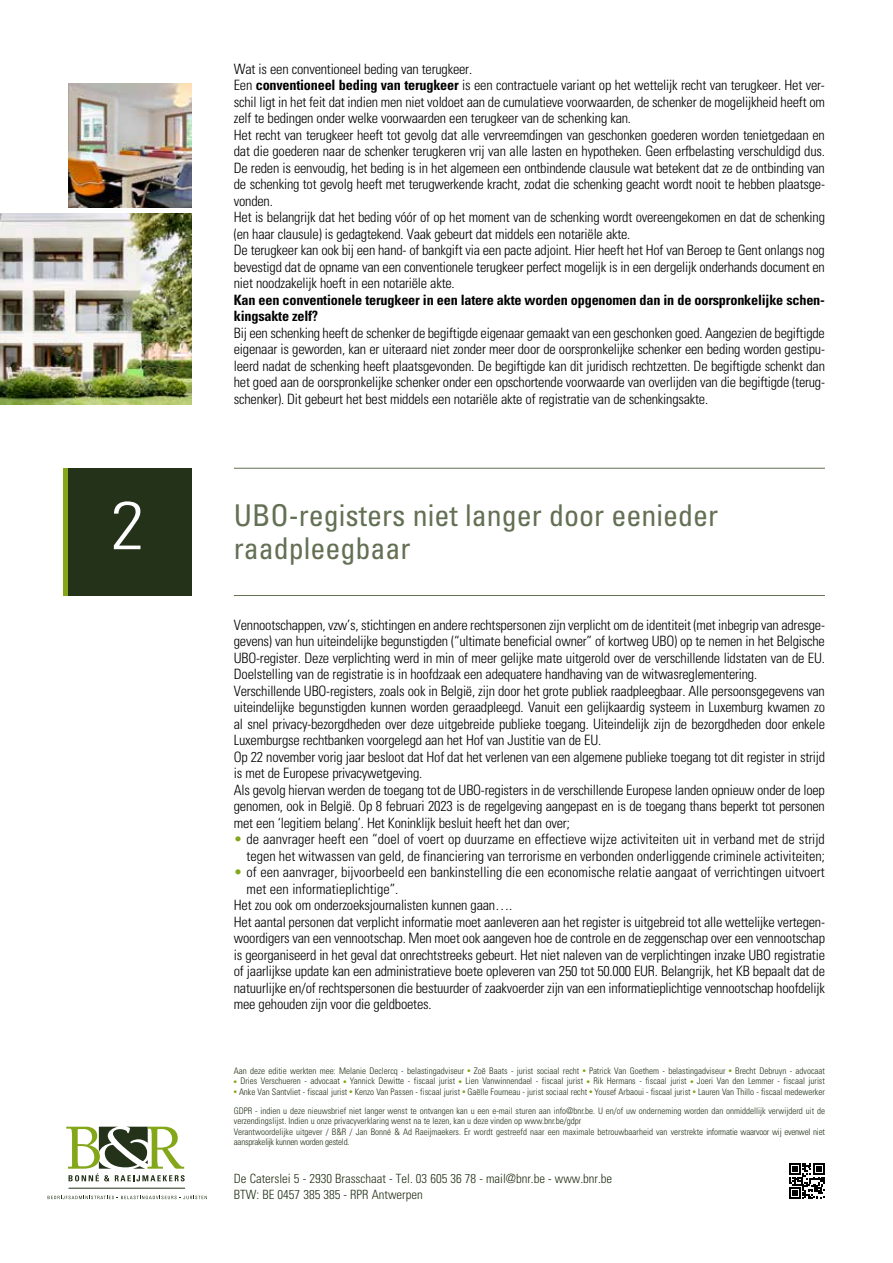
<style>
.page{position:relative;width:893px;height:1263px;background:#fff}
.page>*{position:absolute;margin:0;border:0;box-sizing:border-box;transform-origin:0 0}
.t1{font:300 condensed 67.5px "Univers LT Std";color:#fff;scale:1.11 1}
.t2{font:condensed 30px/33px "Univers LT Std";color:#637054}
.t3{font:300 condensed 14.25px/16.5px "Univers LT Std";letter-spacing:-.015em;color:#000}
.t4{font:700 condensed 14.25px/16.5px "Univers LT Std";letter-spacing:-.015em;color:#000}
.t5{font:300 condensed 12.75px/16.5px "Univers LT Std";color:#233218}
.t6{font:300 condensed 9px/10.5px "Univers LT Std";color:#233218}
.s1{font-weight:700}
.s2{color:#84a719}
</style>
<div class="page">
<hr style="left:69px;top:1188px;width:116px;height:1px;background:#233218">
<svg style="left:48px;top:1196px;width:159px;height:3px"></svg>
<svg style="left:66px;top:1127px;width:119px;height:54px"></svg>
<svg style="left:789px;top:1163px;width:36px;height:36px"></svg>
<img style="left:0;top:214px;width:192px;height:191px">
<img style="left:68px;top:84px;width:124px;height:123px">
<div style="left:64px;top:469px;width:127px;height:127px;background:#233218"></div>
<hr style="left:64px;top:469px;width:4px;height:127px;background:#84a719">
<hr style="left:234px;top:468px;width:591px;height:1px;background:#637054">
<hr style="left:234px;top:595px;width:591px;height:1px;background:#637054">
<p class="t3" style="left:234px;top:61px;width:593px">Wat is een conventioneel beding van terugkeer.<br>Een <span class="s1">conventioneel beding van terugkeer</span> is een contractuele variant op het wettelijk recht van terugkeer. Het ver&shy;schil ligt in het feit dat indien men niet voldoet aan de cumulatieve voorwaarden, de schenker de mogelijkheid heeft om zelf te bedingen onder welke voorwaarden een terugkeer van de schenking kan.<br>Het recht van terugkeer heeft tot gevolg dat alle vervreemdingen van geschonken goederen worden tenietgedaan en dat die goederen naar de schenker terugkeren vrij van alle lasten en hypotheken. Geen erfbelasting verschuldigd dus.<br>De reden is eenvoudig, het beding is in het algemeen een ontbindende clausule wat betekent dat ze de ontbinding van de schenking tot gevolg heeft met terugwerkende kracht, zodat die schenking geacht wordt nooit te hebben plaatsge&shy;vonden.<br>Het is belangrijk dat het beding vóór of op het moment van de schenking wordt overeengekomen en dat de schenking (en haar clausule) is gedagtekend. Vaak gebeurt dat middels een notariële akte.<br>De terugkeer kan ook bij een hand- of bankgift via een pacte adjoint. Hier heeft het Hof van Beroep te Gent onlangs nog bevestigd dat de opname van een conventionele terugkeer perfect mogelijk is in een dergelijk onderhands document en niet noodzakelijk hoeft in een notariële akte.</p>
<p class="t4" style="left:234px;top:292px;width:592px">Kan een conventionele terugkeer in een latere akte worden opgenomen dan in de oorspronkelijke schen&shy;kingsakte zelf?</p>
<p class="t3" style="left:234px;top:325px;width:593px;text-align:justify">Bij een schenking heeft de schenker de begiftigde eigenaar gemaakt van een geschonken goed. Aangezien de begiftigde eigenaar is geworden, kan er uiteraard niet zonder meer door de oorspronkelijke schenker een beding worden gestipu&shy;leerd nadat de schenking heeft plaatsgevonden. De begiftigde kan dit juridisch rechtzetten. De begiftigde schenkt dan het goed aan de oorspronkelijke schenker onder een opschortende voorwaarde van overlijden van die begiftigde (terug&shy;schenker). Dit gebeurt het best middels een notariële akte of registratie van de schenkingsakte.</p>
<h1 class="t1" style="left:111px;top:485px;width:32px">2</h1>
<h2 class="t2" style="left:234px;top:498px;width:486px">UBO-registers niet langer door eenieder raadpleegbaar</h2>
<p class="t3" style="left:234px;top:616px;width:593px">Vennootschappen, vzw’s, stichtingen en andere rechtspersonen zijn verplicht om de identiteit (met inbegrip van adresge&shy;gevens) van hun uiteindelijke begunstigden (“ultimate beneficial owner” of kortweg UBO) op te nemen in het Belgische UBO-register. Deze verplichting werd in min of meer gelijke mate uitgerold over de verschillende lidstaten van de EU.<br>Doelstelling van de registratie is in hoofdzaak een adequatere handhaving van de witwasreglementering.<br>Verschillende UBO-registers, zoals ook in België, zijn door het grote publiek raadpleegbaar. Alle persoonsgegevens van uiteindelijke begunstigden kunnen worden geraadpleegd. Vanuit een gelijkaardig systeem in Luxemburg kwamen zo al snel privacy-bezorgdheden over deze uitgebreide publieke toegang. Uiteindelijk zijn de bezorgdheden door enkele Luxemburgse rechtbanken voorgelegd aan het Hof van Justitie van de EU.<br>Op 22 november vorig jaar besloot dat Hof dat het verlenen van een algemene publieke toegang tot dit register in strijd is met de Europese privacywetgeving.<br>Als gevolg hiervan werden de toegang tot de UBO-registers in de verschillende Europese landen opnieuw onder de loep genomen, ook in België. Op 8 februari 2023 is de regelgeving aangepast en is de toegang thans beperkt tot personen met een ‘legitiem belang’. Het Koninklijk besluit heeft het dan over;</p>
<p class="t3" style="left:234px;top:831px;width:593px;text-align:right"><span class="s2">•</span> de aanvrager heeft een “doel of voert op duurzame en effectieve wijze activiteiten uit in verband met de strijd tegen het witwassen van geld, de financiering van terrorisme en verbonden onderliggende criminele activiteiten;</p>
<p class="t3" style="left:234px;top:864px;width:592px"><span class="s2">•</span> of een aanvrager, bijvoorbeeld een bankinstelling die een economische relatie aangaat of verrichtingen uitvoert</p>
<p class="t3" style="left:247px;top:880px;width:153px">met een informatieplichtige”.</p>
<p class="t3" style="left:234px;top:897px;width:280px">Het zou ook om onderzoeksjournalisten kunnen gaan….</p>
<p class="t3" style="left:234px;top:913px;width:593px">Het aantal personen dat verplicht informatie moet aanleveren aan het register is uitgebreid tot alle wettelijke vertegen-</p>
<p class="t3" style="left:234px;top:930px;width:593px">woordigers van een vennootschap. Men moet ook aangeven hoe de controle en de zeggenschap over een vennootschap</p>
<p class="t3" style="left:234px;top:946px;width:593px">is georganiseerd in het geval dat onrechtstreeks gebeurt. Het niet naleven van de verplichtingen inzake UBO registratie</p>
<p class="t3" style="left:234px;top:963px;width:593px">of jaarlijkse update kan een administratieve boete opleveren van 250 tot 50.000 EUR. Belangrijk, het KB bepaalt dat de</p>
<p class="t3" style="left:234px;top:979px;width:593px">natuurlijke en/of rechtspersonen die bestuurder of zaakvoerder zijn van een informatieplichtige vennootschap hoofdelijk</p>
<p class="t3" style="left:234px;top:996px;width:199px">mee gehouden zijn voor die geldboetes.</p>
<p class="t6" style="left:234px;top:1065px;width:593px">Aan deze editie werkten mee: Melanie Declercq - belastingadviseur <sup>●</sup> Zoë Baats - jurist sociaal recht <sup>●</sup> Patrick Van Goethem - belastingadviseur <sup>●</sup> Brecht Debruyn - advocaat</p>
<p class="t6" style="left:234px;top:1076px;width:593px"><sup>●</sup> Dries Verschueren - advocaat <sup>●</sup> Yannick Dewitte - fiscaal jurist <sup>●</sup> Lien Vanwinnendael - fiscaal jurist <sup>●</sup> Rik Hermans - fiscaal jurist <sup>●</sup> Joeri Van den Lemmer - fiscaal jurist</p>
<p class="t6" style="left:234px;top:1082px;width:593px;line-height:19px"><sup>●</sup> Anke Van Santvliet - fiscaal jurist <sup>●</sup> Kenzo Van Passen - fiscaal jurist <sup>●</sup> Gaëlle Fourneau - jurist sociaal recht <sup>●</sup> Yousef Arbaoui - fiscaal jurist <sup>●</sup> Lauren Van Thillo - fiscaal medewerker<br>GDPR - indien u deze nieuwsbrief niet langer wenst te ontvangen kan u een e-mail sturen aan info@bnr.be. U en/of uw onderneming worden dan onmiddellijk verwijderd uit de</p>
<p class="t6" style="left:234px;top:1116px;width:593px">verzendingslijst. Indien u onze privacyverklaring wenst na te lezen, kan u deze vinden op www.bnr.be/gdpr<br>Verantwoordelijke uitgever / B&amp;R / Jan Bonné &amp; Ad Raeijmaekers. Er wordt gestreefd naar een maximale betrouwbaarheid van verstrekte informatie waarvoor wij evenwel niet aansprakelijk kunnen worden gesteld.</p>
<p class="t5" style="left:234px;top:1170px;width:380px">De Caterslei 5 - 2930 Brasschaat - Tel. 03 605 36 78 - mail@bnr.be - www.bnr.be<br>BTW: BE 0457 385 385 - RPR Antwerpen</p>
</div>
